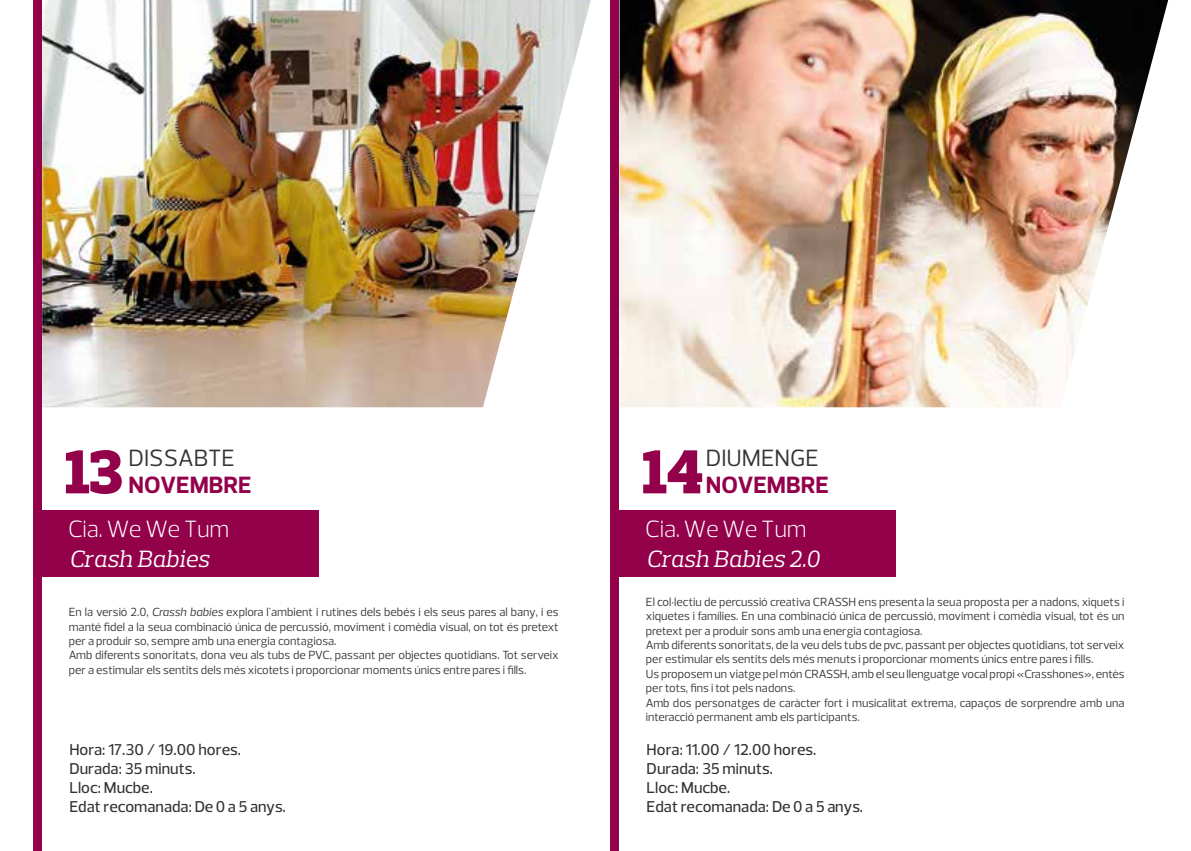
<style>
.page{position:relative;width:1191px;height:851px;background:#fff}
.page>*{position:absolute;margin:0;border:0;box-sizing:border-box;transform-origin:0 0}
.t1{font:900 62.8px "Prelo Slab";color:#93014a}
.t2{font:italic 24px "Prelo Slab";color:#fff}
.t3{font:300 24px "Prelo";letter-spacing:-.015em;color:#fff}
.t4{font:24px "Prelo";color:#333}
.t5{font:700 24px "Prelo";color:#93014a}
.t6{font:500 16px/19.2px "Prelo";color:#333}
.t7{font:12px/14.4px "Prelo";color:#333}
.s1{font-style:italic}
</style>
<div class="page">
<div style="left:33px;top:509px;width:286px;height:67px;background:#93014a"></div>
<div style="left:33px;top:0;width:9px;height:850px;background:#93014a"></div>
<div style="left:610px;top:0;width:9px;height:850px;background:#93014a"></div>
<div style="left:610px;top:509px;width:286px;height:67px;background:#93014a"></div>
<img style="left:42px;top:0;width:549px;height:407px">
<img style="left:619px;top:0;width:549px;height:407px">
<h2 class="t4" style="left:128px;top:443px;width:108px">DISSABTE</h2>
<h2 class="t5" style="left:128px;top:470px;width:125px">NOVEMBRE</h2>
<h2 class="t3" style="left:68px;top:514px;width:163px">Cia. We We Tum</h2>
<h2 class="t2" style="left:69px;top:544px;width:141px">Crash Babies</h2>
<h1 class="t1" style="left:65px;top:433px;width:59px">13</h1>
<p class="t7" style="left:69px;top:605px;width:491px">En la versió 2.0, <span class="s1">Crassh babies</span> explora l'ambient i rutines dels bebés i els seus pares al bany, i es manté fidel a la seua combinació única de percussió, moviment i comèdia visual, on tot és pretext per a produir so, sempre amb una energia contagiosa.<br>Amb diferents sonoritats, dona veu als tubs de PVC, passant per objectes quotidians. Tot serveix per a estimular els sentits dels més xicotets i proporcionar moments únics entre pares i fills.</p>
<h3 class="t6" style="left:69px;top:739px;width:218px">Hora: 17.30 / 19.00 hores.<br>Durada: 35 minuts.<br>Lloc: Mucbe.<br>Edat recomanada: De 0 a 5 anys.</h3>
<h2 class="t4" style="left:706px;top:443px;width:115px">DIUMENGE</h2>
<h2 class="t5" style="left:706px;top:470px;width:125px">NOVEMBRE</h2>
<h2 class="t3" style="left:645px;top:514px;width:163px">Cia. We We Tum</h2>
<h2 class="t2" style="left:646px;top:544px;width:175px">Crash Babies 2.0</h2>
<h1 class="t1" style="left:642px;top:433px;width:62px">14</h1>
<p class="t7" style="left:646px;top:594px;width:480px">El col·lectiu de percussió creativa CRASSH ens presenta la seua proposta per a nadons, xiquets i xiquetes i famílies. En una combinació única de percussió, moviment i comèdia visual, tot és un pretext per a produir sons amb una energia contagiosa.<br>Amb diferents sonoritats, de la veu dels tubs de pvc, passant per objectes quotidians, tot serveix per estimular els sentits dels més menuts i proporcionar moments únics entre pares i fills.<br>Us proposem un viatge pel món CRASSH, amb el seu llenguatge vocal propi «Crasshones», entès per tots, fins i tot pels nadons.<br>Amb dos personatges de caràcter fort i musicalitat extrema, capaços de sorprendre amb una interacció permanent amb els participants.</p>
<h3 class="t6" style="left:646px;top:739px;width:218px">Hora: 11.00 / 12.00 hores.<br>Durada: 35 minuts.<br>Lloc: Mucbe.<br>Edat recomanada: De 0 a 5 anys.</h3>
</div>
